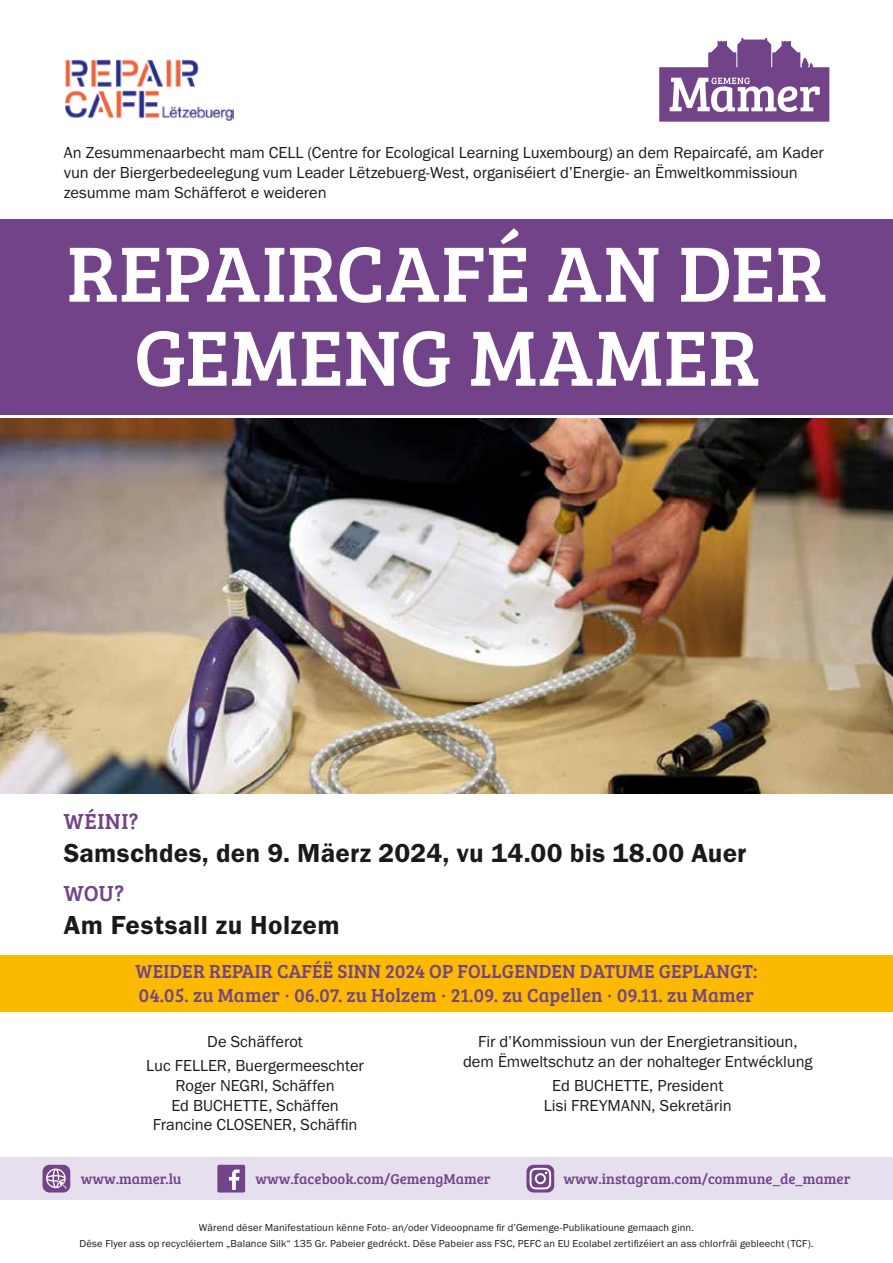
<style>
.page{position:relative;width:893px;height:1263px;background:#fff}
.page>*{position:absolute;margin:0;border:0;box-sizing:border-box;transform-origin:0 0}
.t1{font:81px/84px "Bree Serif";letter-spacing:.01em;color:#fff;text-align:center}
.t2{font:27px "Franklin Gothic URW Dem";letter-spacing:.01em;color:#1a1a18}
.t3{font:22.5px "Bree Serif";letter-spacing:.025em;color:#724388}
.t4{font:19.5px/24px "Bree Serif";letter-spacing:.01em;color:#724388}
.t5{font:16.5px/19.8px "Franklin Gothic URW Boo";letter-spacing:-.005em;color:#1a1a18;text-align:center}
.t6{font:14.7px "Bree Serif";color:#724388}
.t7{font:10.5px/15.6px "Franklin Gothic URW Boo";letter-spacing:.015em;color:#1a1a18;text-align:center}
</style>
<div class="page">
<div style="left:0;top:219px;width:893px;height:196px;background:#724388"></div>
<svg style="left:659px;top:38px;width:170px;height:83px"></svg>
<img style="left:65px;top:59px;width:168px;height:62px">
<div style="left:0;top:1157px;width:893px;height:43px;background:#e6e0ee"></div>
<div style="left:43px;top:1165px;width:27px;height:27px;background:#724388;border-radius:7px"></div>
<div style="left:217px;top:1165px;width:28px;height:27px;background:#724388;border-radius:2px"></div>
<svg style="left:228px;top:1169px;width:12px;height:21px"></svg>
<svg style="left:526px;top:1165px;width:28px;height:27px"></svg>
<svg style="left:530px;top:1168px;width:21px;height:21px"></svg>
<img style="left:0;top:419px;width:893px;height:374px">
<svg style="left:46px;top:1168px;width:21px;height:21px"></svg>
<div style="left:0;top:955px;width:893px;height:57px;background:#fbba00"></div>
<p class="t5" style="left:64px;top:142px;width:762px;text-align:left">An Zesummenaarbecht mam CELL (Centre for Ecological Learning Luxembourg) an dem Repaircafé, am Kader vun der Biergerbedeelegung vum Leader Lëtzebuerg-West, organiséiert d’Energie- an Ëmweltkommissioun zesumme mam Schäfferot e weideren</p>
<h1 class="t1" style="left:67px;top:227px;width:761px">REPAIRCAFÉ AN DER<br>GEMENG MAMER</h1>
<h3 class="t3" style="left:64px;top:805px;width:76px">WÉINI?</h3>
<h2 class="t2" style="left:64px;top:836px;width:684px">Samschdes, den 9. Mäerz 2024, vu 14.00 bis 18.00 Auer</h2>
<h3 class="t3" style="left:64px;top:877px;width:62px">WOU?</h3>
<h2 class="t2" style="left:64px;top:908px;width:277px">Am Festsall zu Holzem</h2>
<p class="t4" style="left:136px;top:958px;width:623px">WEIDER REPAIR CAFÉË SINN 2024 OP FOLLGENDEN DATUME GEPLANGT:<br>04.05. zu Mamer · 06.07. zu Holzem · 21.09. zu Capellen · 09.11. zu Mamer</p>
<p class="t5" style="left:146px;top:1029px;width:219px;line-height:24px">De Schäfferot<br>Luc FELLER, Buergermeeschter</p>
<p class="t5" style="left:153px;top:1075px;width:206px">Roger NEGRI, Schäffen<br>Ed BUCHETTE, Schäffen<br>Francine CLOSENER, Schäffin</p>
<p class="t5" style="left:463px;top:1031px;width:351px">Fir d’Kommissioun vun der Energietransitioun, dem Ëmweltschutz an der nohalteger Entwécklung</p>
<p class="t5" style="left:544px;top:1075px;width:189px">Ed BUCHETTE, President<br>Lisi FREYMANN, Sekretärin</p>
<p class="t6" style="left:81px;top:1168px;width:102px">www.mamer.lu</p>
<p class="t6" style="left:256px;top:1168px;width:237px">www.facebook.com/GemengMamer</p>
<p class="t6" style="left:564px;top:1168px;width:288px">www.instagram.com/commune_de_mamer</p>
<p class="t7" style="left:79px;top:1219px;width:736px">Wärend dëser Manifestatioun kënne Foto- an/oder Videoopname fir d’Gemenge-Publikatioune gemaach ginn.<br>Dëse Flyer ass op recycléiertem „Balance Silk“ 135 Gr. Pabeier gedréckt. Dëse Pabeier ass FSC, PEFC an EU Ecolabel zertifizéiert an ass chlorfräi gebleecht (TCF).</p>
</div>
